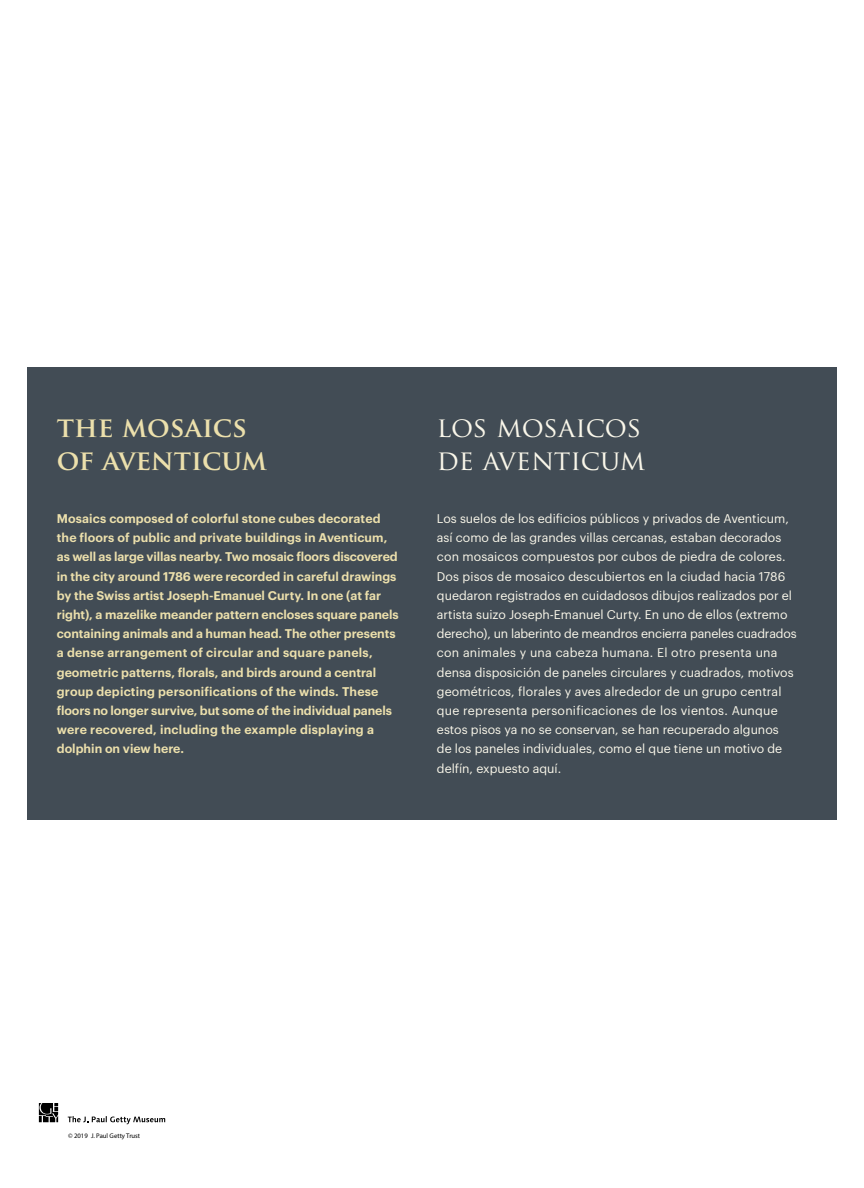
<style>
.page{position:relative;width:864px;height:1188px;background:#fff}
.page>*{position:absolute;margin:0;border:0;box-sizing:border-box;transform-origin:0 0}
.t1{font:27.45px/32.9px "Trajan Pro";color:#faf7ea}
.t2{font:700 27.45px/32.9px "Trajan Pro";color:#ece0ac}
.t3{font:12.38px/19.2px "Graphik";color:#faf7ea}
.t4{font:600 12.38px/19.2px "Graphik";color:#ece0ac}
.t5{font:6.75px "Myriad Pro";color:#000}
</style>
<div class="page">
<div style="left:27px;top:368px;width:810px;height:452px;background:#424c55"></div>
<svg style="left:68px;top:1116px;width:97px;height:8px"></svg>
<svg style="left:39px;top:1103px;width:19px;height:19px"></svg>
<h1 class="t2" style="left:57px;top:411px;width:212px">THE MOSAICS<br>OF AVENTICUM</h1>
<p class="t4" style="left:57px;top:508px;width:343px">Mosaics composed of colorful stone cubes decorated the floors of public and private buildings in Aventicum, as well as large villas nearby. Two mosaic floors discovered in the city around 1786 were recorded in careful drawings by the Swiss artist Joseph-Emanuel Curty. In one (at far right), a mazelike meander pattern encloses square panels containing animals and a human head. The other presents a dense arrangement of circular and square panels, geometric patterns, florals, and birds around a central group depicting personifications of the winds. These floors no longer survive, but some of the individual panels were recovered, including the example displaying a dolphin on view here.</p>
<h1 class="t1" style="left:437px;top:410px;width:210px">LOS MOSAICOS<br>DE AVENTICUM</h1>
<p class="t3" style="left:437px;top:508px;width:361px">Los suelos de los edificios públicos y privados de Aventicum, así como de las grandes villas cercanas, estaban decorados con mosaicos compuestos por cubos de piedra de colores.<br>Dos pisos de mosaico descubiertos en la ciudad hacia 1786 quedaron registrados en cuidadosos dibujos realizados por el artista suizo Joseph-Emanuel Curty. En uno de ellos (extremo derecho), un laberinto de meandros encierra paneles cuadrados con animales y una cabeza humana. El otro presenta una densa disposición de paneles circulares y cuadrados, motivos geométricos, florales y aves alrededor de un grupo central que representa personificaciones de los vientos. Aunque estos pisos ya no se conservan, se han recuperado algunos de los paneles individuales, como el que tiene un motivo de delfín, expuesto aquí.</p>
<p class="t5" style="left:68px;top:1132px;width:74px">© 2019 J. Paul Getty Trust</p>
</div>
